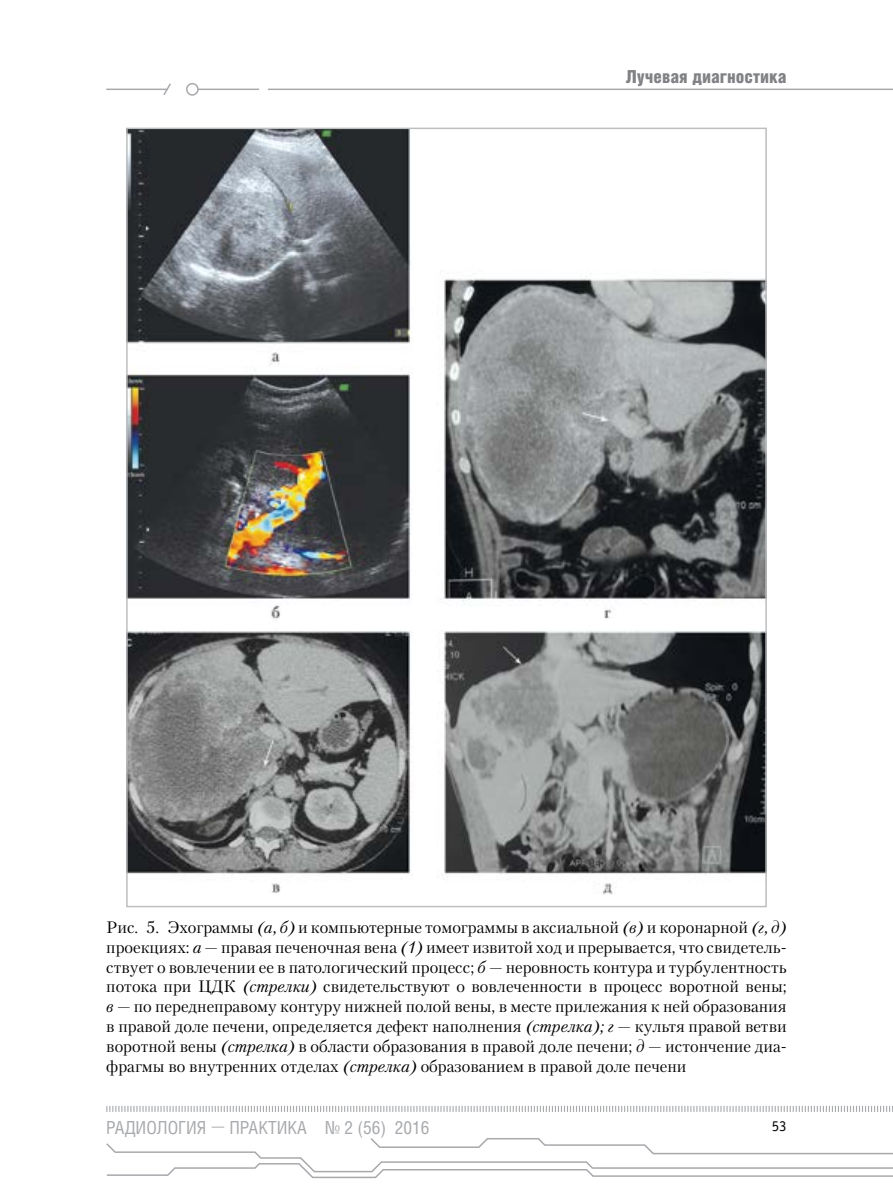
<style>
.page{position:relative;width:893px;height:1191px;background:#fff}
.page>*{position:absolute;margin:0;border:0;box-sizing:border-box;transform-origin:0 0}
.t1{font:18px "Helios Cond";color:#a7a9ac}
.t2{font:900 18px "Helios Cond";color:#808285}
.t3{font:16.5px/19.8px "Petersburg C";color:#000;text-align:justify}
.t4{font:15px "Officina Sans C";color:#000}
.s1{font-style:italic}
.s2{font-family:"Petersburg C";font-weight:700}
</style>
<div class="page">
<svg style="left:106px;top:1106px;width:787px;height:6px"></svg>
<hr style="left:268px;top:89px;width:625px;height:1px;background:#a7a9ac">
<hr style="left:198px;top:89px;width:61px;height:1px;background:#a7a9ac">
<div style="left:186px;top:83px;width:13px;height:13px;border:2px solid #a7a9ac;border-radius:50%"></div>
<hr style="left:106px;top:89px;width:61px;height:1px;background:#a7a9ac">
<svg style="left:162px;top:83px;width:9px;height:12px"></svg>
<svg style="left:106px;top:1138px;width:787px;height:40px"></svg>
<img style="left:129px;top:131px;width:635px;height:764px">
<p class="t2" style="left:626px;top:66px;width:162px">Лучевая диагностика</p>
<p class="t3" style="left:106px;top:917px;width:682px">Рис. 5. Эхограммы <span class="s1">(а, б)</span> и компьютерные томограммы в аксиальной <span class="s1">(в)</span> и коронарной <span class="s1">(г, д) </span>проекциях: <span class="s1">а</span> — правая печеночная вена <span class="s1">(1)</span> имеет извитой ход и прерывается, что свидетель&shy;ствует о вовлечении ее в патологический процесс; <span class="s1">б</span> — неровность контура и турбулентность потока при ЦДК <span class="s1">(стрелки)</span> свидетельствуют о вовлеченности в процесс воротной вены; <span class="s1">в</span> — по переднеправому контуру нижней полой вены, в месте прилежания к ней образования в правой доле печени, определяется дефект наполнения <span class="s1">(стрелка); г</span> — культя правой ветви воротной вены <span class="s1">(стрелка)</span> в области образования в правой доле печени; <span class="s1">д</span> — истончение диа&shy;фрагмы во внутренних отделах <span class="s1">(стрелка)</span> образованием в правой доле печени</p>
<p class="t1" style="left:106px;top:1116px;width:325px">РАДИОЛОГИЯ <span class="s2">—</span> ПРАКТИКА № 2 (56) 2016</p>
<p class="t4" style="left:772px;top:1117px;width:16px">53</p>
</div>
